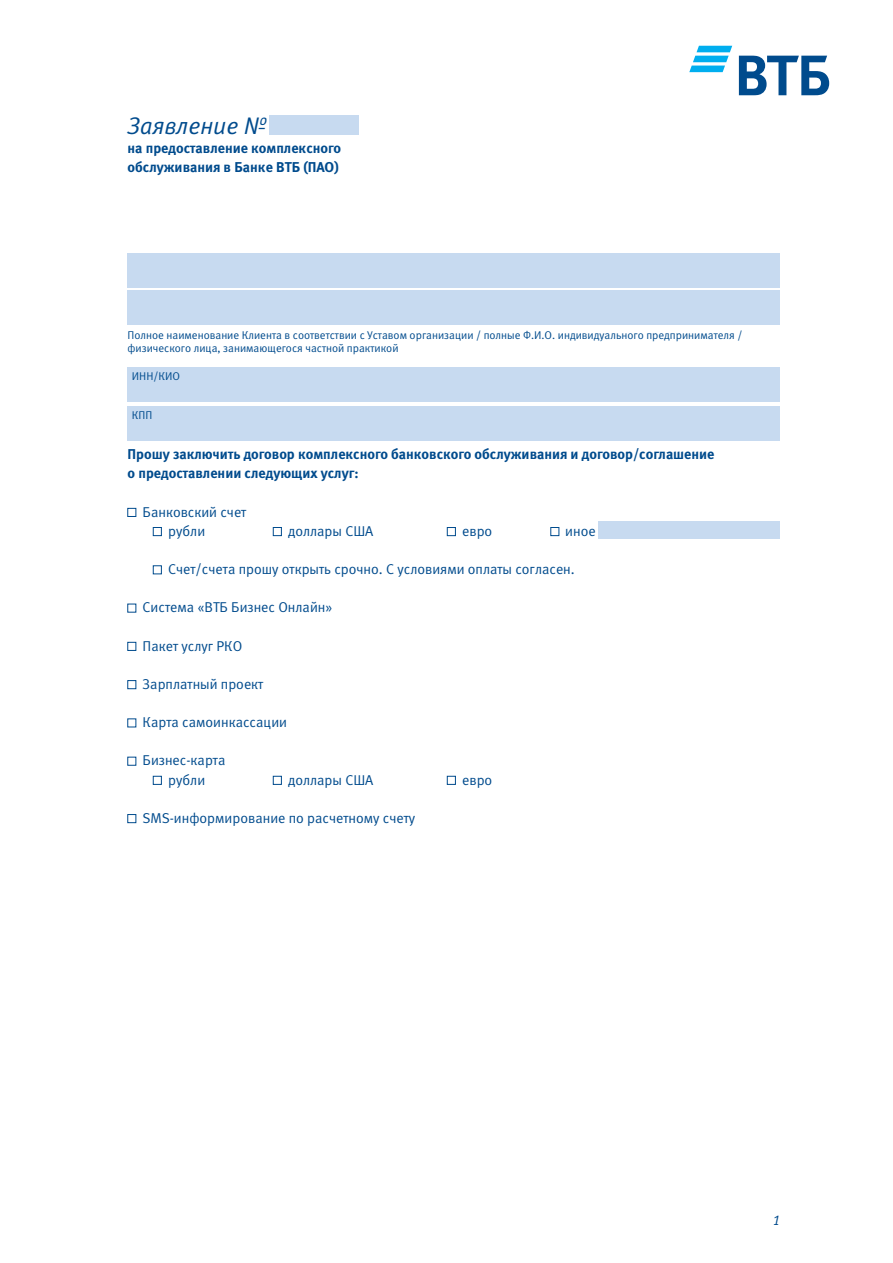
<style>
.page{position:relative;width:893px;height:1263px;background:#fff}
.page>*{position:absolute;margin:0;border:0;box-sizing:border-box;transform-origin:0 0}
.t1{font:italic 24px "Meta Normal Cyr LF";color:#004b8d}
.t2{font:14.25px/19.2px "Meta Normal Cyr LF";color:#004b8d}
.t3{font:14.25px/19.2px "Meta Bold Cyr LF";color:#004b8d}
.t4{font:italic 14.25px "Meta Normal Cyr LF";color:#004b8d}
.t5{font:11.25px/13.5px "Meta Normal Cyr LF";color:#004b8d}
</style>
<div class="page">
<svg style="left:689px;top:46px;width:43px;height:26px"></svg>
<svg style="left:739px;top:56px;width:90px;height:39px"></svg>
<div style="left:128px;top:253px;width:652px;height:34px;background:#c7daf0"></div>
<div style="left:128px;top:290px;width:652px;height:34px;background:#c7daf0"></div>
<div style="left:128px;top:368px;width:652px;height:34px;background:#c7daf0"></div>
<div style="left:128px;top:406px;width:652px;height:34px;background:#c7daf0"></div>
<div style="left:128px;top:508px;width:8px;height:9px;border:1px solid #004b8d"></div>
<div style="left:153px;top:527px;width:9px;height:9px;border:1px solid #004b8d"></div>
<div style="left:273px;top:527px;width:9px;height:9px;border:1px solid #004b8d"></div>
<div style="left:447px;top:527px;width:9px;height:9px;border:1px solid #004b8d"></div>
<div style="left:551px;top:527px;width:8px;height:9px;border:1px solid #004b8d"></div>
<div style="left:599px;top:522px;width:181px;height:17px;background:#c7daf0"></div>
<div style="left:153px;top:566px;width:9px;height:8px;border:1px solid #004b8d"></div>
<div style="left:128px;top:642px;width:8px;height:9px;border:1px solid #004b8d"></div>
<div style="left:128px;top:680px;width:8px;height:9px;border:1px solid #004b8d"></div>
<div style="left:153px;top:776px;width:9px;height:8px;border:1px solid #004b8d"></div>
<div style="left:273px;top:776px;width:9px;height:8px;border:1px solid #004b8d"></div>
<div style="left:447px;top:776px;width:9px;height:8px;border:1px solid #004b8d"></div>
<div style="left:128px;top:814px;width:8px;height:9px;border:1px solid #004b8d"></div>
<div style="left:270px;top:116px;width:89px;height:19px;background:#c7daf0"></div>
<h1 class="t1" style="left:128px;top:112px;width:140px">Заявление №</h1>
<p class="t3" style="left:128px;top:138px;width:215px">на предоставление комплексного обслуживания в Банке ВТБ (ПАО)</p>
<p class="t5" style="left:128px;top:328px;width:616px">Полное наименование Клиента в соответствии с Уставом организации / полные Ф.И.О. индивидуального предпринимателя / физического лица, занимающегося частной практикой</p>
<p class="t5" style="left:132px;top:370px;width:50px">ИНН/КИО</p>
<p class="t5" style="left:132px;top:408px;width:22px">КПП</p>
<p class="t3" style="left:128px;top:445px;width:588px">Прошу заключить договор комплексного банковского обслуживания и договор/соглашение о предоставлении следующих услуг:</p>
<p class="t2" style="left:168px;top:502px;width:80px;text-indent:-26px">Банковский счет рубли</p>
<p class="t2" style="left:288px;top:521px;width:87px">доллары США</p>
<p class="t2" style="left:462px;top:521px;width:32px">евро</p>
<p class="t2" style="left:565px;top:521px;width:32px">иное</p>
<p class="t2" style="left:168px;top:559px;width:408px">Счет/счета прошу открыть срочно. С условиями оплаты согласен.</p>
<p class="t2" style="left:143px;top:598px;width:191px">Система «ВТБ Бизнес Онлайн»</p>
<p class="t2" style="left:143px;top:636px;width:101px">Пакет услуг РКО</p>
<p class="t2" style="left:143px;top:674px;width:122px">Зарплатный проект</p>
<p class="t2" style="left:143px;top:713px;width:146px">Карта самоинкассации</p>
<p class="t2" style="left:143px;top:751px;width:84px;text-align:center">Бизнес-карта рубли</p>
<p class="t2" style="left:288px;top:770px;width:87px">доллары США</p>
<p class="t2" style="left:462px;top:770px;width:32px">евро</p>
<p class="t2" style="left:143px;top:808px;width:274px">SMS-информирование по расчетному счету</p>
<p class="t4" style="left:772px;top:1212px;width:9px">1</p>
</div>
